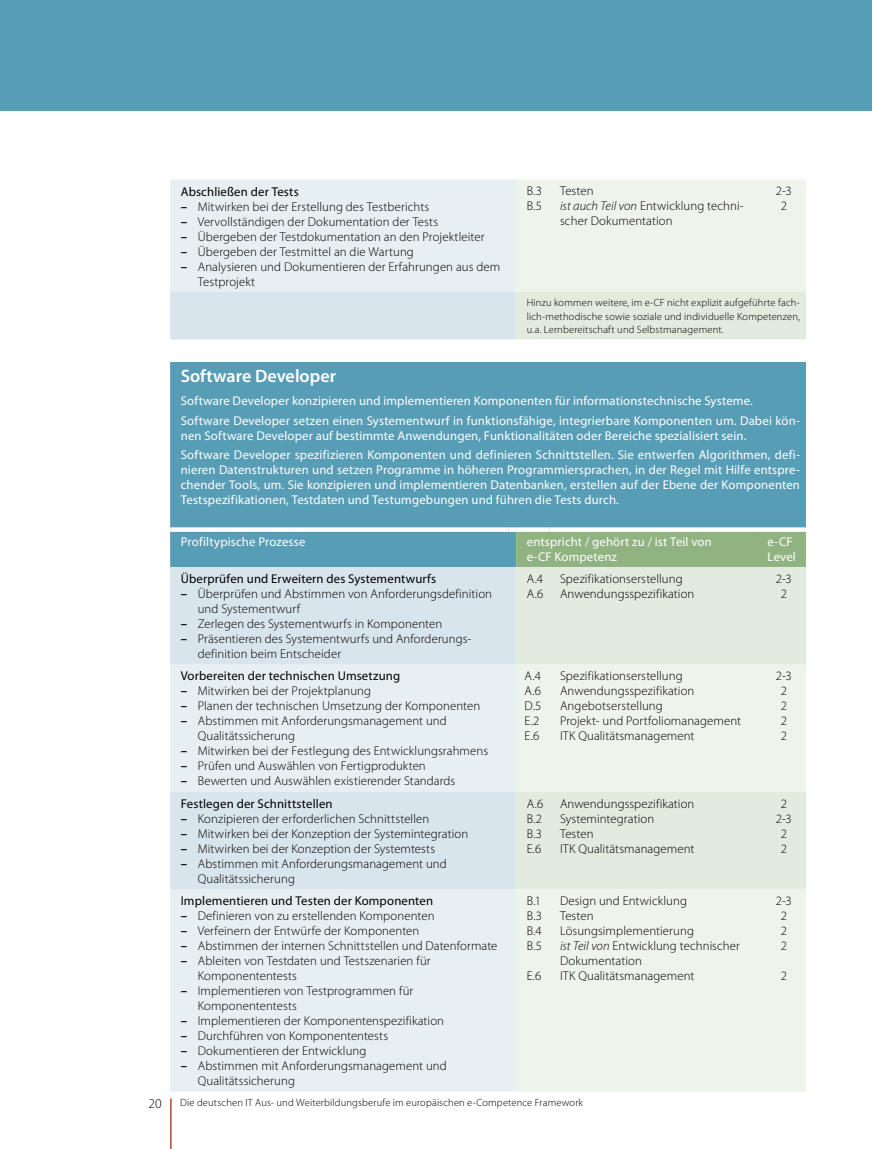
<style>
.page{position:relative;width:872px;height:1149px;background:#fff}
.page>*{position:absolute;margin:0;border:0;box-sizing:border-box;transform-origin:0 0}
.t1{font:600 18px "Myriad Pro";color:#fff}
.t2{font:300 13.5px "Myriad Pro";color:#000}
.t3{font:300 12.75px/15px "Myriad Pro";letter-spacing:.005em;color:#000}
.t4{font:12.75px/15px "Myriad Pro";letter-spacing:.015em;color:#fff}
.t5{font:12.75px "Myriad Pro";letter-spacing:.015em;color:#000}
.t6{font:300 10.5px/13.5px "Myriad Pro";letter-spacing:.015em;color:#000;text-align:justify}
.s1{font-family:"Page Sans";font-weight:400}
.s2{font-style:italic}
</style>
<div class="page">
<div style="left:0;top:0;width:872px;height:111px;background:#589db6"></div>
<hr style="left:170px;top:1098px;width:2px;height:50px;background:#bc442d">
<div style="left:170px;top:179px;width:346px;height:912px;background:#e7eff3"></div>
<div style="left:516px;top:180px;width:290px;height:911px;background:#eef3eb"></div>
<svg style="left:170px;top:292px;width:346px;height:596px;background:#dce8ee"></svg>
<svg style="left:516px;top:292px;width:290px;height:596px;background:#e6ede2"></svg>
<svg style="left:170px;top:339px;width:636px;height:23px"></svg>
<div style="left:170px;top:362px;width:636px;height:204px;background:#589db6"></div>
<svg style="left:170px;top:527px;width:338px;height:4px"></svg>
<div style="left:508px;top:527px;width:298px;height:39px;background:#91b382"></div>
<svg style="left:516px;top:527px;width:33px;height:4px"></svg>
<svg style="left:549px;top:527px;width:208px;height:4px"></svg>
<svg style="left:757px;top:527px;width:49px;height:4px"></svg>
<p class="t5" style="left:181px;top:183px;width:119px">Abschließen der Tests</p>
<p class="t3" style="left:181px;top:199px;width:250px"><span class="s1">–</span> Mitwirken bei der Erstellung des Testberichts</p>
<p class="t3" style="left:181px;top:214px;width:259px"><span class="s1">–</span> Vervollständigen der Dokumentation der Tests</p>
<p class="t3" style="left:181px;top:229px;width:305px"><span class="s1">–</span> Übergeben der Testdokumentation an den Projektleiter</p>
<p class="t3" style="left:181px;top:244px;width:235px"><span class="s1">–</span> Übergeben der Testmittel an die Wartung</p>
<p class="t3" style="left:198px;top:259px;width:304px;text-indent:-17px"><span class="s1">–</span> Analysieren und Dokumentieren der Erfahrungen aus dem<br>Testprojekt</p>
<p class="t3" style="left:527px;top:184px;width:17px">B.3<br>B.5</p>
<p class="t3" style="left:560px;top:184px;width:185px">Testen<br><span class="s2">ist auch Teil von</span> Entwicklung techni&shy;scher Dokumentation</p>
<p class="t3" style="left:776px;top:184px;width:17px;text-align:center">2-3<br>2</p>
<p class="t6" style="left:527px;top:296px;width:275px">Hinzu kommen weitere, im e-CF nicht explizit aufgeführte fach&shy;lich-methodische sowie soziale und individuelle Kompetenzen, u.a. Lernbereitschaft und Selbstmanagement.</p>
<h1 class="t1" style="left:181px;top:364px;width:157px">Software Developer</h1>
<p class="t4" style="left:181px;top:391px;width:620px;line-height:19.2px">Software Developer konzipieren und implementieren Komponenten für informationstechnische Systeme.<br>Software Developer setzen einen Systementwurf in funktionsfähige, integrierbare Komponenten um. Dabei kön-</p>
<p class="t4" style="left:181px;top:425px;width:620px;line-height:19.2px">nen Software Developer auf bestimmte Anwendungen, Funktionalitäten oder Bereiche spezialisiert sein.<br>Software Developer spezifizieren Komponenten und definieren Schnittstellen. Sie entwerfen Algorithmen, defi-</p>
<p class="t4" style="left:181px;top:462px;width:621px;text-align:justify">nieren Datenstrukturen und setzen Programme in höheren Programmiersprachen, in der Regel mit Hilfe entspre&shy;chender Tools, um. Sie konzipieren und implementieren Datenbanken, erstellen auf der Ebene der Komponenten Testspezifikationen, Testdaten und Testumgebungen und führen die Tests durch.</p>
<p class="t4" style="left:181px;top:533px;width:126px">Profiltypische Prozesse</p>
<p class="t4" style="left:527px;top:533px;width:187px">entspricht / gehört zu / ist Teil von e-CF Kompetenz</p>
<p class="t4" style="left:767px;top:533px;width:30px">e-CF<br>Level</p>
<p class="t5" style="left:181px;top:570px;width:257px">Überprüfen und Erweitern des Systementwurfs</p>
<p class="t3" style="left:198px;top:586px;width:296px;text-indent:-17px"><span class="s1">–</span> Überprüfen und Abstimmen von Anforderungsdefinition und Systementwurf</p>
<p class="t3" style="left:181px;top:616px;width:263px"><span class="s1">–</span> Zerlegen des Systementwurfs in Komponenten</p>
<p class="t3" style="left:198px;top:631px;width:274px;text-indent:-17px"><span class="s1">–</span> Präsentieren des Systementwurfs und Anforderungs&shy;definition beim Entscheider</p>
<p class="t3" style="left:527px;top:571px;width:18px">A.4<br>A.6</p>
<p class="t3" style="left:560px;top:571px;width:136px">Spezifikationserstellung<br>Anwendungsspezifikation</p>
<p class="t3" style="left:776px;top:571px;width:17px;text-align:center">2-3<br>2</p>
<p class="t5" style="left:181px;top:668px;width:221px">Vorbereiten der technischen Umsetzung</p>
<p class="t3" style="left:181px;top:683px;width:192px"><span class="s1">–</span> Mitwirken bei der Projektplanung</p>
<p class="t3" style="left:181px;top:698px;width:301px"><span class="s1">–</span> Planen der technischen Umsetzung der Komponenten</p>
<p class="t3" style="left:198px;top:713px;width:251px;text-indent:-17px"><span class="s1">–</span> Abstimmen mit Anforderungsmanagement und<br>Qualitätssicherung</p>
<p class="t3" style="left:181px;top:743px;width:309px"><span class="s1">–</span> Mitwirken bei der Festlegung des Entwicklungsrahmens</p>
<p class="t3" style="left:181px;top:758px;width:246px"><span class="s1">–</span> Prüfen und Auswählen von Fertigprodukten</p>
<p class="t3" style="left:181px;top:773px;width:276px"><span class="s1">–</span> Bewerten und Auswählen existierender Standards</p>
<p class="t5" style="left:181px;top:795px;width:153px">Festlegen der Schnittstellen</p>
<p class="t3" style="left:181px;top:810px;width:250px"><span class="s1">–</span> Konzipieren der erforderlichen Schnittstellen</p>
<p class="t3" style="left:181px;top:825px;width:289px"><span class="s1">–</span> Mitwirken bei der Konzeption der Systemintegration</p>
<p class="t3" style="left:181px;top:840px;width:256px"><span class="s1">–</span> Mitwirken bei der Konzeption der Systemtests</p>
<p class="t3" style="left:198px;top:855px;width:251px;text-indent:-17px"><span class="s1">–</span> Abstimmen mit Anforderungsmanagement und<br>Qualitätssicherung</p>
<p class="t5" style="left:181px;top:892px;width:254px">Implementieren und Testen der Komponenten</p>
<p class="t3" style="left:181px;top:908px;width:255px"><span class="s1">–</span> Definieren von zu erstellenden Komponenten</p>
<p class="t3" style="left:181px;top:923px;width:240px"><span class="s1">–</span> Verfeinern der Entwürfe der Komponenten</p>
<p class="t3" style="left:181px;top:938px;width:318px"><span class="s1">–</span> Abstimmen der internen Schnittstellen und Datenformate</p>
<p class="t3" style="left:198px;top:953px;width:234px;text-indent:-17px"><span class="s1">–</span> Ableiten von Testdaten und Testszenarien für<br>Komponententests</p>
<p class="t3" style="left:198px;top:983px;width:217px;text-indent:-17px"><span class="s1">–</span> Implementieren von Testprogrammen für<br>Komponententests</p>
<p class="t3" style="left:181px;top:1013px;width:265px"><span class="s1">–</span> Implementieren der Komponentenspezifikation</p>
<p class="t3" style="left:181px;top:1028px;width:209px"><span class="s1">–</span> Durchführen von Komponententests</p>
<p class="t3" style="left:181px;top:1043px;width:187px"><span class="s1">–</span> Dokumentieren der Entwicklung</p>
<p class="t3" style="left:198px;top:1058px;width:251px;text-indent:-17px"><span class="s1">–</span> Abstimmen mit Anforderungsmanagement und<br>Qualitätssicherung</p>
<p class="t3" style="left:524px;top:668px;width:18px">A.4<br>A.6<br>D.5<br>E.2<br>E.6</p>
<p class="t3" style="left:560px;top:668px;width:183px">Spezifikationserstellung<br>Anwendungsspezifikation<br>Angebotserstellung<br>Projekt- und Portfoliomanagement<br>ITK Qualitätsmanagement</p>
<p class="t3" style="left:776px;top:668px;width:17px;text-align:center">2-3<br>2<br>2<br>2<br>2</p>
<p class="t3" style="left:527px;top:795px;width:18px;text-align:justify">A.6<br>B.2<br>B.3<br>E.6</p>
<p class="t3" style="left:560px;top:795px;width:136px">Anwendungsspezifikation<br>Systemintegration<br>Testen<br>ITK Qualitätsmanagement</p>
<p class="t3" style="left:776px;top:795px;width:17px;text-align:center">2<br>2-3<br>2<br>2</p>
<p class="t3" style="left:527px;top:893px;width:17px;text-align:justify">B.1<br>B.3<br>B.4<br>B.5</p>
<p class="t3" style="left:527px;top:968px;width:16px">E.6</p>
<p class="t3" style="left:560px;top:893px;width:181px">Design und Entwicklung<br>Testen<br>Lösungsimplementierung<br><span class="s2">ist Teil von</span> Entwicklung technischer<br>Dokumentation<br>ITK Qualitätsmanagement</p>
<p class="t3" style="left:776px;top:892px;width:17px;text-align:center">2-3<br>2<br>2<br>2</p>
<p class="t3" style="left:780px;top:967px;width:8px">2</p>
<p class="t2" style="left:148px;top:1095px;width:15px">20</p>
<p class="t6" style="left:180px;top:1095px;width:404px">Die deutschen IT Aus- und Weiterbildungsberufe im europäischen e-Competence Framework</p>
</div>
